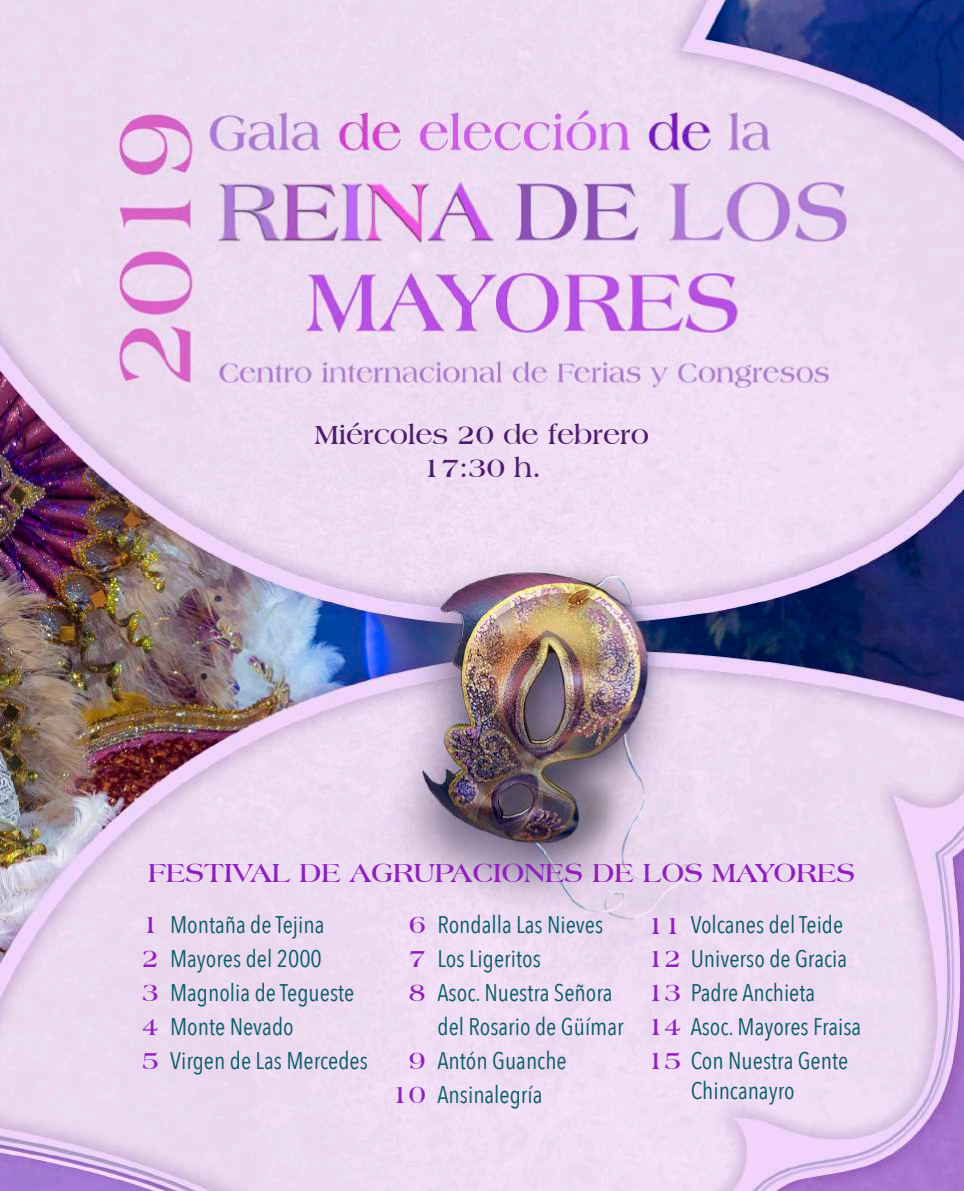
<style>
.page{position:relative;width:964px;height:1191px;background:#fff}
.page>*{position:absolute;margin:0;border:0;box-sizing:border-box;transform-origin:0 0}
.t1{font:700 28px "Americana BT";color:#901fc0}
.t2{font:700 28px/33.6px "Americana BT";color:#4d1c6d;text-align:center}
.t3{font:700 26px/34px "Americana BT";color:#901fc0;text-align:justify}
.t4{font:24px/34px "Avenir Next Condensed";color:#0a5c6a}
.s1{font-family:"Americana BT";font-weight:700;font-size:26px;color:#901fc0}
</style>
<div class="page">
<img style="left:0;top:0;width:964px;height:1191px">
<p class="t2" style="left:315px;top:417px;width:336px">Miércoles 20 de febrero<br>17:30 h.</p>
<p class="t1" style="left:148px;top:855px;width:708px">FESTIVAL DE AGRUPACIONES DE LOS MAYORES</p>
<p class="t4" style="left:142px;top:906px;width:227px"><span class="s1">1</span> Montaña de Tejina<br><span class="s1">2</span> Mayores del 2000<br><span class="s1">3</span> Magnolia de Tegueste<br><span class="s1">4</span> Monte Nevado<br><span class="s1">5</span> Virgen de Las Mercedes</p>
<p class="t3" style="left:409px;top:907px;width:18px">6<br>7<br>8</p>
<p class="t4" style="left:437px;top:906px;width:188px">Rondalla Las Nieves<br>Los Ligeritos<br>Asoc. Nuestra Señora del Rosario de Güímar<br>Antón Guanche</p>
<p class="t4" style="left:647px;top:906px;width:215px"><span class="s1">11</span> Volcanes del Teide<br><span class="s1">12</span> Universo de Gracia<br><span class="s1">13</span> Padre Anchieta<br><span class="s1">14</span> Asoc. Mayores Fraisa<br><span class="s1">15</span> Con Nuestra Gente</p>
<p class="t4" style="left:691px;top:1072px;width:105px">Chincanayro</p>
<p class="t3" style="left:409px;top:1042px;width:18px">9</p>
<p class="t4" style="left:392px;top:1076px;width:152px"><span class="s1">10</span> Ansinalegría</p>
</div>
